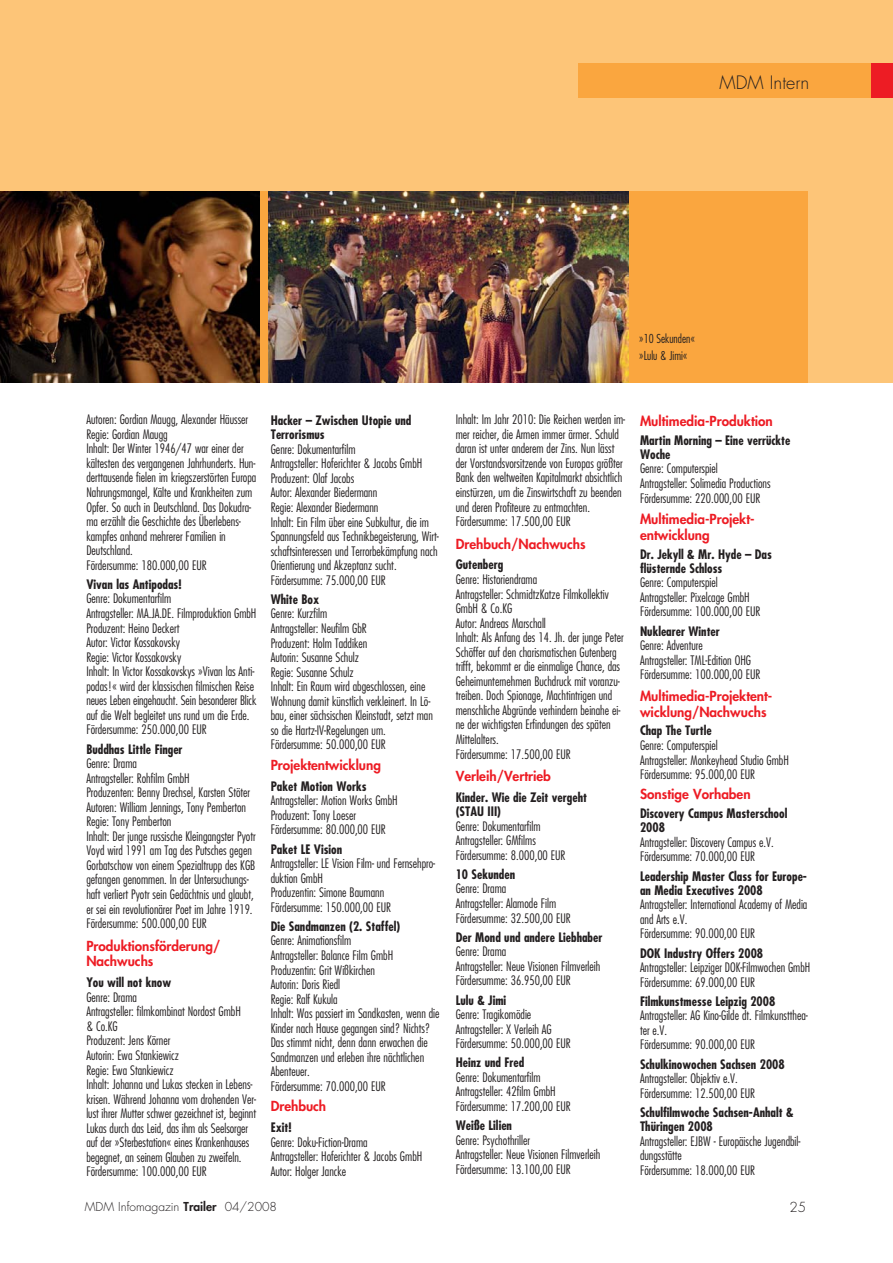
<style>
.page{position:relative;width:893px;height:1263px;background:#fff}
.page>*{position:absolute;margin:0;border:0;box-sizing:border-box;transform-origin:0 0}
.t1{font:300 18px "Futura";color:#231f20}
.t2{font:800 13.5px/15.8px "Futura";color:#ed1c24}
.t3{font:300 13.5px "Futura";color:#231f20}
.t4{font:300 condensed 12.75px/14.5px "Futura";color:#231f20}
.t5{font:700 condensed 12.75px/14.1px "Futura";color:#231f20}
.t6{font:300 12px "Futura";color:#231f20}
.t7{font:300 condensed 12px/16.6px "Futura";color:#231f20}
.s1{font-weight:800}
</style>
<div class="page">
<div style="left:0;top:0;width:892px;height:383px;background:#fdc578"></div>
<div style="left:0;top:191px;width:808px;height:192px;background:#faa63f"></div>
<div style="left:578px;top:64px;width:314px;height:34px;background:#faa63f"></div>
<div style="left:871px;top:64px;width:21px;height:34px;background:#ed1c24"></div>
<img style="left:269px;top:191px;width:360px;height:192px">
<img style="left:0;top:191px;width:259px;height:192px">
<h1 class="t1" style="left:720px;top:74px;width:91px">MDM Intern</h1>
<p class="t7" style="left:639px;top:331px;width:57px">»10 Sekunden« »Lulu &amp; Jimi«</p>
<p class="t4" style="left:86px;top:413px;width:172px">Autoren: Gordian Maugg, Alexander Häusser Regie: Gordian Maugg<br>Inhalt: Der Winter 1946/47 war einer der kältesten des vergangenen Jahrhunderts. Hun&shy;derttausende fielen im kriegszerstörten Europa Nahrungsmangel, Kälte und Krankheiten zum Opfer. So auch in Deutschland. Das Dokudra&shy;ma erzählt die Geschichte des Überlebens&shy;kampfes anhand mehrerer Familien in Deutschland.<br>Fördersumme: 180.000,00 EUR</p>
<p class="t5" style="left:86px;top:578px;width:97px">Vivan las Antipodas!</p>
<p class="t4" style="left:86px;top:592px;width:172px">Genre: Dokumentarfilm<br>Antragsteller: MA.JA.DE. Filmproduktion GmbH Produzent: Heino Deckert<br>Autor: Victor Kossakovsky<br>Regie: Victor Kossakovsky<br>Inhalt: In Victor Kossakovskys »Vivan las Anti&shy;podas!« wird der klassischen filmischen Reise neues Leben eingehaucht. Sein besonderer Blick auf die Welt begleitet uns rund um die Erde.<br>Fördersumme: 250.000,00 EUR</p>
<p class="t5" style="left:86px;top:743px;width:98px">Buddhas Little Finger</p>
<p class="t4" style="left:86px;top:757px;width:171px">Genre: Drama<br>Antragsteller: Rohfilm GmbH<br>Produzenten: Benny Drechsel, Karsten Stöter Autoren: William Jennings, Tony Pemberton Regie: Tony Pemberton<br>Inhalt: Der junge russische Kleingangster Pyotr Voyd wird 1991 am Tag des Putsches gegen Gorbatschow von einem Spezialtrupp des KGB gefangen genommen. In der Untersuchungs&shy;haft verliert Pyotr sein Gedächtnis und glaubt, er sei ein revolutionärer Poet im Jahre 1919.<br>Fördersumme: 500.000,00 EUR</p>
<p class="t2" style="left:86px;top:939px;width:135px">Produktionsförderung/<br>Nachwuchs</p>
<p class="t5" style="left:86px;top:977px;width:86px">You will not know</p>
<p class="t4" style="left:86px;top:991px;width:171px">Genre: Drama<br>Antragsteller: filmkombinat Nordost GmbH<br>&amp; Co.KG<br>Produzent: Jens Körner<br>Autorin: Ewa Stankiewicz<br>Regie: Ewa Stankiewicz<br>Inhalt: Johanna und Lukas stecken in Lebens&shy;krisen. Während Johanna vom drohenden Ver&shy;lust ihrer Mutter schwer gezeichnet ist, beginnt Lukas durch das Leid, das ihm als Seelsorger auf der »Sterbestation« eines Krankenhauses begegnet, an seinem Glauben zu zweifeln.<br>Fördersumme: 100.000,00 EUR</p>
<p class="t5" style="left:271px;top:415px;width:142px">Hacker – Zwischen Utopie und<br>Terrorismus</p>
<p class="t4" style="left:271px;top:443px;width:169px">Genre: Dokumentarfilm<br>Antragsteller: Hoferichter &amp; Jacobs GmbH Produzent: Olaf Jacobs<br>Autor: Alexander Biedermann<br>Regie: Alexander Biedermann<br>Inhalt: Ein Film über eine Subkultur, die im Spannungsfeld aus Technikbegeisterung, Wirt&shy;schaftsinteressen und Terrorbekämpfung nach Orientierung und Akzeptanz sucht.<br>Fördersumme: 75.000,00 EUR</p>
<p class="t5" style="left:271px;top:593px;width:50px">White Box</p>
<p class="t4" style="left:271px;top:607px;width:164px">Genre: Kurzfilm<br>Antragsteller: Neufilm GbR<br>Produzent: Holm Taddiken<br>Autorin: Susanne Schulz<br>Regie: Susanne Schulz<br>Inhalt: Ein Raum wird abgeschlossen, eine<br>Wohnung damit künstlich verkleinert. In Lö&shy;bau, einer sächsischen Kleinstadt, setzt man so die Hartz-IV-Regelungen um.<br>Fördersumme: 50.000,00 EUR</p>
<p class="t2" style="left:271px;top:758px;width:112px">Projektentwicklung</p>
<p class="t5" style="left:271px;top:780px;width:97px">Paket Motion Works</p>
<p class="t4" style="left:271px;top:794px;width:128px">Antragsteller: Motion Works GmbH<br>Produzent: Tony Loeser<br>Fördersumme: 80.000,00 EUR</p>
<p class="t5" style="left:271px;top:843px;width:73px">Paket LE Vision</p>
<p class="t4" style="left:271px;top:857px;width:166px">Antragsteller: LE Vision Film- und Fernsehpro&shy;duktion GmbH<br>Produzentin: Simone Baumann<br>Fördersumme: 150.000,00 EUR</p>
<p class="t5" style="left:271px;top:920px;width:131px">Die Sandmanzen (2. Staffel)</p>
<p class="t4" style="left:271px;top:934px;width:170px">Genre: Animationsfilm<br>Antragsteller: Balance Film GmbH<br>Produzentin: Grit Wißkirchen<br>Autorin: Doris Riedl<br>Regie: Ralf Kukula<br>Inhalt: Was passiert im Sandkasten, wenn die<br>Kinder nach Hause gegangen sind? Nichts?<br>Das stimmt nicht, denn dann erwachen die<br>Sandmanzen und erleben ihre nächtlichen<br>Abenteuer.<br>Fördersumme: 70.000,00 EUR</p>
<p class="t2" style="left:271px;top:1099px;width:57px">Drehbuch</p>
<p class="t5" style="left:271px;top:1122px;width:22px">Exit!</p>
<p class="t4" style="left:271px;top:1136px;width:153px">Genre: Doku-Fiction-Drama<br>Antragsteller: Hoferichter &amp; Jacobs GmbH<br>Autor: Holger Jancke</p>
<p class="t4" style="left:456px;top:413px;width:171px">Inhalt: Im Jahr 2010: Die Reichen werden im&shy;mer reicher, die Armen immer ärmer. Schuld daran ist unter anderem der Zins. Nun lässt der Vorstandsvorsitzende von Europas größter Bank den weltweiten Kapitalmarkt absichtlich einstürzen, um die Zinswirtschaft zu beenden und deren Profiteure zu entmachten.<br>Fördersumme: 17.500,00 EUR</p>
<p class="t2" style="left:456px;top:537px;width:131px">Drehbuch/Nachwuchs</p>
<p class="t5" style="left:456px;top:559px;width:49px">Gutenberg</p>
<p class="t4" style="left:456px;top:573px;width:170px">Genre: Historiendrama<br>Antragsteller: SchmidtzKatze Filmkollektiv GmbH &amp; Co.KG<br>Autor: Andreas Marschall<br>Inhalt: Als Anfang des 14. Jh. der junge Peter Schöffer auf den charismatischen Gutenberg trifft, bekommt er die einmalige Chance, das Geheimunternehmen Buchdruck mit voranzu&shy;treiben. Doch Spionage, Machtintrigen und menschliche Abgründe verhindern beinahe ei&shy;ne der wichtigsten Erfindungen des späten Mittelalters.<br>Fördersumme: 17.500,00 EUR</p>
<p class="t2" style="left:456px;top:769px;width:97px">Verleih/Vertrieb</p>
<p class="t5" style="left:456px;top:791px;width:133px">Kinder. Wie die Zeit vergeht (STAU III)</p>
<p class="t4" style="left:456px;top:820px;width:111px">Genre: Dokumentarfilm<br>Antragsteller: GMfilms<br>Fördersumme: 8.000,00 EUR</p>
<p class="t5" style="left:456px;top:868px;width:61px">10 Sekunden</p>
<p class="t4" style="left:456px;top:882px;width:117px">Genre: Drama<br>Antragsteller: Alamode Film<br>Fördersumme: 32.500,00 EUR</p>
<p class="t5" style="left:456px;top:931px;width:148px">Der Mond und andere Liebhaber</p>
<p class="t4" style="left:456px;top:945px;width:146px">Genre: Drama<br>Antragsteller: Neue Visionen Filmverleih<br>Fördersumme: 36.950,00 EUR</p>
<p class="t5" style="left:456px;top:994px;width:52px">Lulu &amp; Jimi</p>
<p class="t4" style="left:456px;top:1008px;width:117px">Genre: Tragikomödie<br>Antragsteller: X Verleih AG<br>Fördersumme: 50.000,00 EUR</p>
<p class="t5" style="left:456px;top:1057px;width:70px">Heinz und Fred</p>
<p class="t4" style="left:456px;top:1071px;width:117px">Genre: Dokumentarfilm<br>Antragsteller: 42film GmbH<br>Fördersumme: 17.200,00 EUR</p>
<p class="t5" style="left:456px;top:1120px;width:58px">Weiße Lilien</p>
<p class="t4" style="left:456px;top:1134px;width:146px">Genre: Psychothriller<br>Antragsteller: Neue Visionen Filmverleih<br>Fördersumme: 13.100,00 EUR</p>
<p class="t2" style="left:640px;top:414px;width:134px">Multimedia-Produktion</p>
<p class="t5" style="left:640px;top:434px;width:152px">Martin Morning – Eine verrückte<br>Woche</p>
<p class="t4" style="left:640px;top:462px;width:132px">Genre: Computerspiel<br>Antragsteller: Solimedia Productions<br>Fördersumme: 220.000,00 EUR</p>
<p class="t2" style="left:640px;top:512px;width:116px">Multimedia-Projekt&shy;entwicklung</p>
<p class="t5" style="left:640px;top:548px;width:133px">Dr. Jekyll &amp; Mr. Hyde – Das flüsternde Schloss</p>
<p class="t4" style="left:640px;top:576px;width:122px">Genre: Computerspiel<br>Antragsteller: Pixelcage GmbH<br>Fördersumme: 100.000,00 EUR</p>
<p class="t5" style="left:640px;top:625px;width:81px">Nuklearer Winter</p>
<p class="t4" style="left:640px;top:639px;width:122px">Genre: Adventure<br>Antragsteller: TML-Edition OHG<br>Fördersumme: 100.000,00 EUR</p>
<p class="t2" style="left:640px;top:689px;width:134px">Multimedia-Projektent&shy;wicklung/Nachwuchs</p>
<p class="t5" style="left:640px;top:725px;width:73px">Chap The Turtle</p>
<p class="t4" style="left:640px;top:739px;width:150px">Genre: Computerspiel<br>Antragsteller: Monkeyhead Studio GmbH<br>Fördersumme: 95.000,00 EUR</p>
<p class="t2" style="left:640px;top:788px;width:112px">Sonstige Vorhaben</p>
<p class="t5" style="left:640px;top:808px;width:149px">Discovery Campus Masterschool<br>2008</p>
<p class="t4" style="left:640px;top:836px;width:135px">Antragsteller: Discovery Campus e.V.<br>Fördersumme: 70.000,00 EUR</p>
<p class="t5" style="left:640px;top:870px;width:168px">Leadership Master Class for Europe&shy;an Media Executives 2008</p>
<p class="t4" style="left:640px;top:898px;width:169px">Antragsteller: International Academy of Media and Arts e.V.<br>Fördersumme: 90.000,00 EUR</p>
<p class="t5" style="left:640px;top:947px;width:125px">DOK Industry Offers 2008</p>
<p class="t4" style="left:640px;top:961px;width:172px">Antragsteller: Leipziger DOK-Filmwochen GmbH<br>Fördersumme: 69.000,00 EUR</p>
<p class="t5" style="left:640px;top:995px;width:137px">Filmkunstmesse Leipzig 2008</p>
<p class="t4" style="left:640px;top:1009px;width:169px">Antragsteller: AG Kino-Gilde dt. Filmkunstthea&shy;ter e.V.<br>Fördersumme: 90.000,00 EUR</p>
<p class="t5" style="left:640px;top:1058px;width:146px">Schulkinowochen Sachsen 2008</p>
<p class="t4" style="left:640px;top:1072px;width:117px">Antragsteller: Objektiv e.V.<br>Fördersumme: 12.500,00 EUR</p>
<p class="t5" style="left:640px;top:1106px;width:155px">Schulfilmwoche Sachsen-Anhalt &amp;<br>Thüringen 2008</p>
<p class="t4" style="left:640px;top:1134px;width:162px">Antragsteller: EJBW - Europäische Jugendbil&shy;dungsstätte<br>Fördersumme: 18.000,00 EUR</p>
<p class="t6" style="left:85px;top:1201px;width:194px">MDM Infomagazin <span class="s1">Trailer</span> 04/2008</p>
<p class="t3" style="left:789px;top:1201px;width:18px">25</p>
</div>
